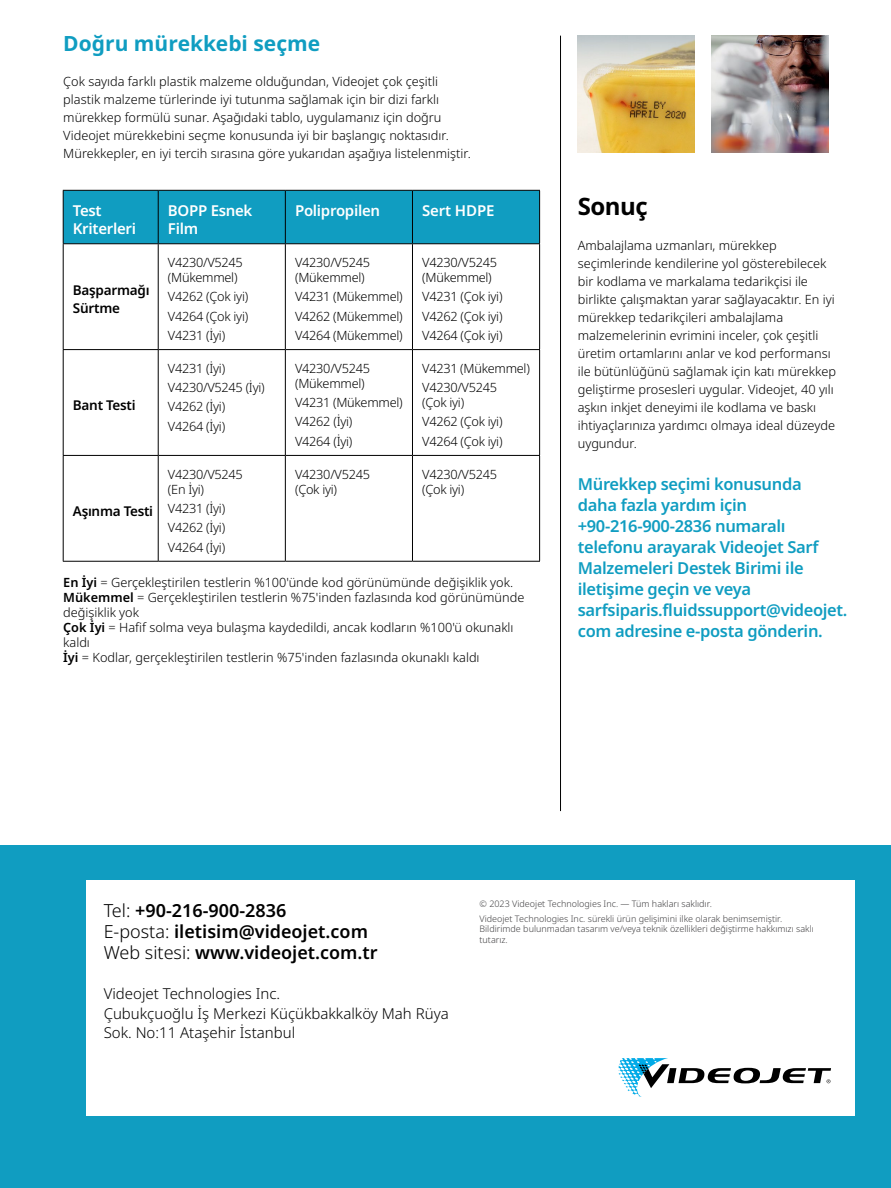
<style>
.page{position:relative;width:891px;height:1188px;background:#fff}
.page>*{position:absolute;margin:0;border:0;box-sizing:border-box;transform-origin:0 0}
.Sub_18pt_black{font:700 24px "Noto Sans";letter-spacing:-.02em;color:#000}
.Copyright_Line{font:700 21px "Noto Sans";color:#109dc1}
.Datasheet_phone___we{font:600 18px/21px "Noto Sans";color:#000}
.App_Intro_front{font:600 16.5px/21px "Noto Sans";letter-spacing:-.02em;color:#109dc1}
.t1{font:300 15px/19.5px "Noto Sans";color:#000}
.Copyright_Line-2{font:600 15px/18px "Noto Sans";letter-spacing:-.02em;color:#fff}
.Copyright_Line-3{font:600 13.5px/18px "Noto Sans";letter-spacing:-.02em;color:#000}
.Copyright_Line-4{font:300 12.75px/18px "Noto Sans";color:#000}
.Copyright_Line-5{font:300 12.75px/15px "Noto Sans";letter-spacing:-.02em;color:#000}
.Body_8_5_12{font:300 12.75px/18px "Noto Sans";color:#000}
.Copyright_Line-6{font:300 9px/10.5px "Noto Sans";color:#414042}
.s1{font-weight:600}
.s2{font-weight:300}
</style>
<div class="page">
<div style="left:0;top:846px;width:891px;height:342px;background:#109dc1"></div>
<div style="left:86px;top:880px;width:769px;height:236px;background:#fff"></div>
<svg style="left:618px;top:1058px;width:213px;height:39px"></svg>
<hr style="left:560px;top:36px;width:1px;height:775px;background:#000">
<div style="left:64px;top:191px;width:475px;height:52px;background:#109dc1"></div>
<hr style="left:63px;top:190px;width:95px;height:1px;background:#000">
<hr style="left:63px;top:191px;width:1px;height:52px;background:#000">
<hr style="left:158px;top:190px;width:127px;height:1px;background:#000">
<hr style="left:158px;top:191px;width:1px;height:52px;background:#000">
<hr style="left:285px;top:190px;width:127px;height:1px;background:#000">
<hr style="left:285px;top:191px;width:1px;height:52px;background:#000">
<hr style="left:412px;top:190px;width:128px;height:1px;background:#000">
<hr style="left:412px;top:191px;width:1px;height:52px;background:#000">
<hr style="left:539px;top:191px;width:1px;height:52px;background:#000">
<hr style="left:63px;top:243px;width:95px;height:1px;background:#000">
<hr style="left:63px;top:244px;width:1px;height:105px;background:#000">
<hr style="left:158px;top:243px;width:127px;height:1px;background:#000">
<hr style="left:158px;top:244px;width:1px;height:105px;background:#000">
<hr style="left:285px;top:243px;width:127px;height:1px;background:#000">
<hr style="left:285px;top:244px;width:1px;height:105px;background:#000">
<hr style="left:412px;top:243px;width:128px;height:1px;background:#000">
<hr style="left:412px;top:244px;width:1px;height:105px;background:#000">
<hr style="left:539px;top:244px;width:1px;height:105px;background:#000">
<hr style="left:63px;top:349px;width:95px;height:1px;background:#000">
<hr style="left:63px;top:350px;width:1px;height:105px;background:#000">
<hr style="left:158px;top:349px;width:127px;height:1px;background:#000">
<hr style="left:158px;top:350px;width:1px;height:105px;background:#000">
<hr style="left:285px;top:349px;width:127px;height:1px;background:#000">
<hr style="left:285px;top:350px;width:1px;height:105px;background:#000">
<hr style="left:412px;top:349px;width:128px;height:1px;background:#000">
<hr style="left:412px;top:350px;width:1px;height:105px;background:#000">
<hr style="left:539px;top:350px;width:1px;height:105px;background:#000">
<hr style="left:63px;top:455px;width:95px;height:1px;background:#000">
<hr style="left:63px;top:456px;width:1px;height:105px;background:#000">
<hr style="left:158px;top:455px;width:127px;height:1px;background:#000">
<hr style="left:158px;top:456px;width:1px;height:105px;background:#000">
<hr style="left:285px;top:455px;width:127px;height:1px;background:#000">
<hr style="left:285px;top:456px;width:1px;height:105px;background:#000">
<hr style="left:412px;top:455px;width:128px;height:1px;background:#000">
<hr style="left:412px;top:456px;width:1px;height:105px;background:#000">
<hr style="left:539px;top:456px;width:1px;height:105px;background:#000">
<hr style="left:63px;top:561px;width:95px;height:1px;background:#000">
<hr style="left:158px;top:561px;width:127px;height:1px;background:#000">
<hr style="left:285px;top:561px;width:127px;height:1px;background:#000">
<hr style="left:412px;top:561px;width:128px;height:1px;background:#000">
<img style="left:578px;top:36px;width:116px;height:116px">
<img style="left:712px;top:36px;width:116px;height:116px">
<p class="Copyright_Line" style="left:63px;top:28px;width:258px">Doğru mürekkebi seçme</p>
<p class="Copyright_Line-4" style="left:63px;top:72px;width:409px">Çok sayıda farklı plastik malzeme olduğundan, Videojet çok çeşitli plastik malzeme türlerinde iyi tutunma sağlamak için bir dizi farklı mürekkep formülü sunar. Aşağıdaki tablo, uygulamanız için doğru Videojet mürekkebini seçme konusunda iyi bir başlangıç noktasıdır.<br>Mürekkepler, en iyi tercih sırasına göre yukarıdan aşağıya listelenmiştir.</p>
<p class="Copyright_Line-2" style="left:73px;top:202px;width:65px">Test<br>Kriterleri</p>
<p class="Copyright_Line-2" style="left:168px;top:202px;width:86px">BOPP Esnek<br>Film</p>
<p class="Copyright_Line-2" style="left:295px;top:202px;width:87px">Polipropilen</p>
<p class="Copyright_Line-2" style="left:422px;top:202px;width:74px">Sert HDPE</p>
<p class="Copyright_Line-3" style="left:73px;top:281px;width:78px">Başparmağı<br>Sürtme</p>
<p class="Copyright_Line-3" style="left:73px;top:396px;width:64px">Bant Testi</p>
<p class="Copyright_Line-3" style="left:73px;top:502px;width:82px">Aşınma Testi</p>
<p class="Copyright_Line-5" style="left:168px;top:255px;width:76px">V4230/V5245 (Mükemmel)</p>
<p class="Copyright_Line-5" style="left:168px;top:290px;width:82px">V4262 (Çok iyi)</p>
<p class="Copyright_Line-5" style="left:168px;top:309px;width:82px">V4264 (Çok iyi)</p>
<p class="Copyright_Line-5" style="left:168px;top:328px;width:59px">V4231 (İyi)</p>
<p class="Copyright_Line-5" style="left:168px;top:361px;width:59px">V4231 (İyi)</p>
<p class="Copyright_Line-5" style="left:168px;top:380px;width:98px">V4230/V5245 (İyi)</p>
<p class="Copyright_Line-5" style="left:168px;top:400px;width:59px">V4262 (İyi)</p>
<p class="Copyright_Line-5" style="left:168px;top:419px;width:59px">V4264 (İyi)</p>
<p class="Copyright_Line-5" style="left:168px;top:467px;width:76px">V4230/V5245 (En İyi)</p>
<p class="Copyright_Line-5" style="left:168px;top:501px;width:59px">V4231 (İyi)</p>
<p class="Copyright_Line-5" style="left:168px;top:520px;width:59px">V4262 (İyi)</p>
<p class="Copyright_Line-5" style="left:168px;top:540px;width:59px">V4264 (İyi)</p>
<p class="Copyright_Line-5" style="left:295px;top:255px;width:76px">V4230/V5245 (Mükemmel)</p>
<p class="Copyright_Line-5" style="left:295px;top:290px;width:109px">V4231 (Mükemmel)</p>
<p class="Copyright_Line-5" style="left:295px;top:309px;width:109px">V4262 (Mükemmel)</p>
<p class="Copyright_Line-5" style="left:295px;top:328px;width:109px">V4264 (Mükemmel)</p>
<p class="Copyright_Line-5" style="left:295px;top:361px;width:76px">V4230/V5245 (Mükemmel)</p>
<p class="Copyright_Line-5" style="left:295px;top:395px;width:109px">V4231 (Mükemmel)</p>
<p class="Copyright_Line-5" style="left:295px;top:415px;width:59px">V4262 (İyi)</p>
<p class="Copyright_Line-5" style="left:295px;top:434px;width:59px">V4264 (İyi)</p>
<p class="Copyright_Line-5" style="left:422px;top:255px;width:76px">V4230/V5245 (Mükemmel)</p>
<p class="Copyright_Line-5" style="left:422px;top:290px;width:82px">V4231 (Çok iyi)</p>
<p class="Copyright_Line-5" style="left:422px;top:309px;width:82px">V4262 (Çok iyi)</p>
<p class="Copyright_Line-5" style="left:422px;top:328px;width:82px">V4264 (Çok iyi)</p>
<p class="Copyright_Line-5" style="left:422px;top:361px;width:109px">V4231 (Mükemmel)</p>
<p class="Copyright_Line-5" style="left:422px;top:380px;width:76px">V4230/V5245 (Çok iyi)</p>
<p class="Copyright_Line-5" style="left:422px;top:415px;width:82px">V4262 (Çok iyi)</p>
<p class="Copyright_Line-5" style="left:422px;top:434px;width:82px">V4264 (Çok iyi)</p>
<p class="Copyright_Line-5" style="left:295px;top:467px;width:76px">V4230/V5245 (Çok iyi)</p>
<p class="Copyright_Line-5" style="left:422px;top:467px;width:76px">V4230/V5245 (Çok iyi)</p>
<p class="Copyright_Line-4" style="left:63px;top:574px;width:452px"><span class="s1">En İyi</span> = Gerçekleştirilen testlerin %100'ünde kod görünümünde değişiklik yok.</p>
<p class="Copyright_Line-4" style="left:63px;top:590px;width:463px;line-height:15px"><span class="s1">Mükemmel</span> = Gerçekleştirilen testlerin %75'inden fazlasında kod görünümünde değişiklik yok</p>
<p class="Copyright_Line-4" style="left:63px;top:620px;width:452px;line-height:15px"><span class="s1">Çok İyi</span> = Hafif solma veya bulaşma kaydedildi, ancak kodların %100'ü okunaklı kaldı</p>
<p class="Copyright_Line-4" style="left:63px;top:649px;width:418px"><span class="s1">İyi</span> = Kodlar, gerçekleştirilen testlerin %75'inden fazlasında okunaklı kaldı</p>
<p class="Sub_18pt_black" style="left:578px;top:189px;width:72px">Sonuç</p>
<p class="Body_8_5_12" style="left:578px;top:236px;width:260px">Ambalajlama uzmanları, mürekkep seçimlerinde kendilerine yol gösterebilecek bir kodlama ve markalama tedarikçisi ile birlikte çalışmaktan yarar sağlayacaktır. En iyi mürekkep tedarikçileri ambalajlama malzemelerinin evrimini inceler, çok çeşitli üretim ortamlarını anlar ve kod performansı ile bütünlüğünü sağlamak için katı mürekkep geliştirme prosesleri uygular. Videojet, 40 yılı aşkın inkjet deneyimi ile kodlama ve baskı ihtiyaçlarınıza yardımcı olmaya ideal düzeyde uygundur.</p>
<p class="App_Intro_front" style="left:578px;top:474px;width:271px">Mürekkep seçimi konusunda<br>daha fazla yardım için +90-216-900-2836 numaralı telefonu arayarak Videojet Sarf<br>Malzemeleri Destek Birimi ile iletişime geçin ve veya sarfsiparis.fluidssupport@videojet. com adresine e-posta gönderin.</p>
<p class="Datasheet_phone___we" style="left:104px;top:900px;width:266px"><span class="s2">Tel:</span> +90-216-900-2836<br><span class="s2">E-posta:</span> iletisim@videojet.com</p>
<p class="Datasheet_phone___we" style="left:104px;top:942px;width:276px"><span class="s2">Web sitesi:</span> www.videojet.com.tr</p>
<p class="t1" style="left:104px;top:984px;width:178px">Videojet Technologies Inc.</p>
<p class="t1" style="left:104px;top:1004px;width:347px">Çubukçuoğlu İş Merkezi Küçükbakkalköy Mah Rüya<br>Sok. No:11 Ataşehir İstanbul</p>
<p class="Copyright_Line-6" style="left:480px;top:899px;width:234px">© 2023 Videojet Technologies Inc. — Tüm hakları saklıdır.</p>
<p class="Copyright_Line-6" style="left:480px;top:914px;width:336px">Videojet Technologies Inc. sürekli ürün gelişimini ilke olarak benimsemiştir.<br>Bildirimde bulunmadan tasarım ve/veya teknik özellikleri değiştirme hakkımızı saklı tutarız.</p>
</div>
